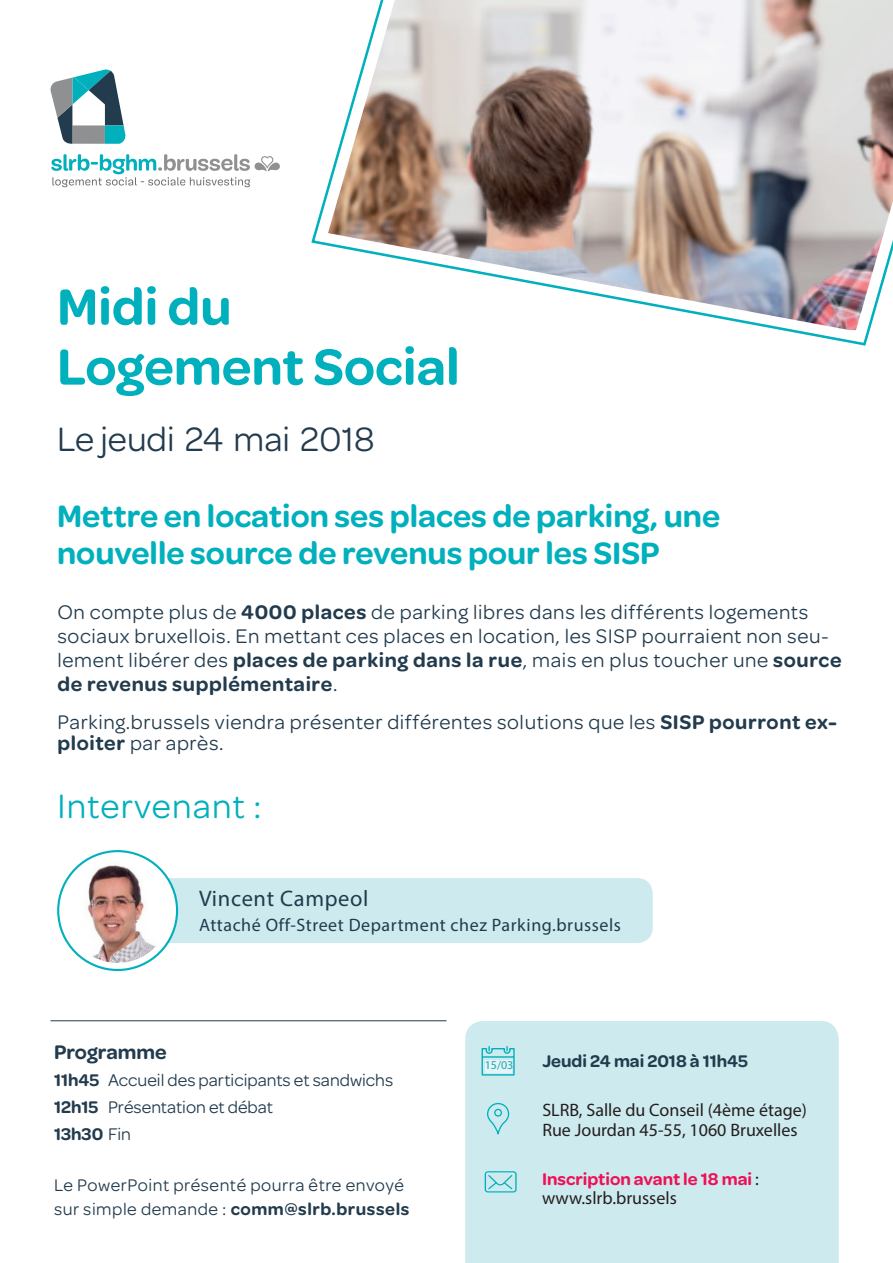
<style>
.page{position:relative;width:893px;height:1263px;background:#fff}
.page>*{position:absolute;margin:0;border:0;box-sizing:border-box;transform-origin:0 0}
.t1{font:600 54px "Omnes";color:#00b0bc}
.t2{font:36px "Omnes";color:#223b4d}
.t3{font:36px "Omnes";letter-spacing:.03em;color:#00b0bc}
.t4{font:600 33px/36.3px "Omnes";color:#00b0bc}
.t5{font:22.5px "Myriad Pro";letter-spacing:.03em;color:#223b4d}
.t6{font:21px/24px "Omnes";letter-spacing:.03em;color:#223b4d}
.t7{font:600 21px "Omnes";color:#223b4d}
.t8{font:18px "Myriad Pro";color:#231f20}
.t9{font:18px/24px "Omnes";letter-spacing:.03em;color:#223b4d}
.t10{font:18px "Omnes";color:#223b4d}
.t11{font:18px "Myriad Pro";letter-spacing:.03em;color:#223b4d}
.t12{font:600 18px "Omnes";color:#223b4d}
.t13{font:600 18px "Omnes";color:#ed1156}
.t14{font:12px "Myriad Pro";color:#1ba9b5}
.s1{font-weight:600}
.s2{font-weight:400}
.s3{font-family:"Myriad Pro";font-weight:400;color:#231f20}
</style>
<div class="page">
<img style="left:328px;top:0;width:565px;height:330px">
<hr style="left:51px;top:1020px;width:395px;height:1px;background:#223b4d">
<svg style="left:51px;top:154px;width:229px;height:33px"></svg>
<svg style="left:50px;top:69px;width:76px;height:75px"></svg>
<div style="left:131px;top:878px;width:522px;height:65px;background:#cdeaee;border-radius:15px"></div>
<svg style="left:58px;top:851px;width:119px;height:119px"></svg>
<div style="left:57px;top:850px;width:121px;height:121px;border:2px solid #00b0bc;border-radius:50%"></div>
<img style="left:65px;top:858px;width:105px;height:105px;border-radius:52px">
<div style="left:465px;top:1021px;width:374px;height:242px;background:#cdeaee"></div>
<svg style="left:481px;top:1045px;width:34px;height:31px"></svg>
<div style="left:485px;top:1060px;width:27px;height:12px;background:#e5f4f6"></div>
<svg style="left:486px;top:1102px;width:24px;height:33px"></svg>
<svg style="left:485px;top:1171px;width:32px;height:21px"></svg>
<p class="t1" style="left:57px;top:268px;width:176px">Midi du</p>
<p class="t1" style="left:57px;top:328px;width:404px">Logement Social</p>
<p class="t2" style="left:57px;top:415px;width:319px">Le jeudi 24 mai 2018</p>
<p class="t4" style="left:57px;top:496px;width:665px">Mettre en location ses places de parking, une nouvelle source de revenus pour les SISP</p>
<p class="t6" style="left:57px;top:599px;width:786px">On compte plus de <span class="s1">4000 places</span> de parking libres dans les différents logements sociaux bruxellois. En mettant ces places en location, les SISP pourraient non seu&shy;lement libérer des <span class="s1">places de parking dans la rue</span>, mais en plus toucher une <span class="s1">source de revenus supplémentaire</span>.</p>
<p class="t6" style="left:57px;top:711px;width:781px;line-height:21px">Parking.brussels viendra présenter différentes solutions que les <span class="s1">SISP pourront ex&shy;ploiter</span> par après.</p>
<p class="t3" style="left:57px;top:782px;width:206px">Intervenant :</p>
<p class="t5" style="left:199px;top:885px;width:171px">Vincent Campeol</p>
<p class="t11" style="left:199px;top:914px;width:423px">Attaché Off-Street Department chez Parking.brussels</p>
<p class="t7" style="left:54px;top:1037px;width:114px">Programme</p>
<p class="t10" style="left:54px;top:1068px;width:341px"><span class="s1">11h45</span> Accueil des participants et sandwichs</p>
<p class="t10" style="left:54px;top:1095px;width:221px"><span class="s1">12h15</span> Présentation et débat</p>
<p class="t12" style="left:54px;top:1121px;width:78px">13h30 <span class="s2">Fin</span></p>
<p class="t9" style="left:54px;top:1172px;width:357px">Le PowerPoint présenté pourra être envoyé sur simple demande : <span class="s1">comm@slrb.brussels</span></p>
<p class="t14" style="left:485px;top:1057px;width:30px">15/03</p>
<p class="t12" style="left:542px;top:1048px;width:207px">Jeudi 24 mai 2018 à 11h45</p>
<p class="t8" style="left:542px;top:1098px;width:266px">SLRB, Salle du Conseil (4ème étage)</p>
<p class="t8" style="left:542px;top:1119px;width:257px">Rue Jourdan 45-55, 1060 Bruxelles</p>
<p class="t13" style="left:542px;top:1166px;width:218px">Inscription avant le 18 mai <span class="s3">:</span></p>
<p class="t8" style="left:542px;top:1187px;width:136px">www.slrb.brussels</p>
</div>
